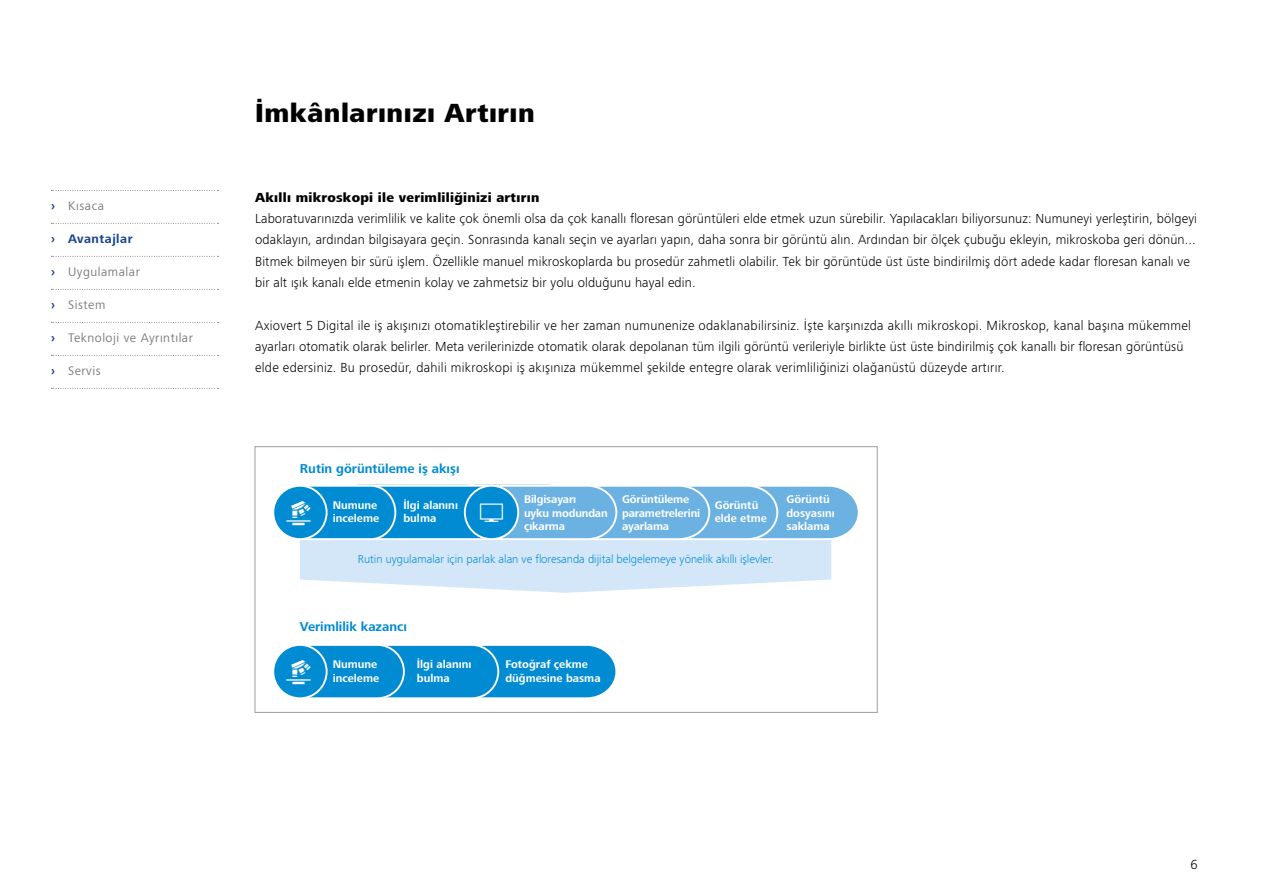
<style>
.page{position:relative;width:1263px;height:893px;background:#fff}
.page>*{position:absolute;margin:0;border:0;box-sizing:border-box;transform-origin:0 0}
.Headline_bold{font:800 27px "ZEISS Frutiger Next W1 G";letter-spacing:.02em;color:#000}
.Copy_Light{font:300 13.5px/21.3px "ZEISS Frutiger Next W1 G";letter-spacing:.01em;color:#000}
.Copy_Headline_bold{font:800 13.5px "ZEISS Frutiger Next W1 G";letter-spacing:.02em;color:#000}
.t1{font:700 13.2px "ZEISS Frutiger Next W1 G";color:#008bd2}
.t2{font:12.75px "ZEISS Frutiger Next W1 G";letter-spacing:.04em;color:#7c7b7b}
.t3{font:700 12.75px "ZEISS Frutiger Next W1 G";letter-spacing:.04em;color:#164194}
.t4{font:300 11.85px "ZEISS Frutiger Next W1 G";color:#008bd2}
.t5{font:700 11.4px/13.8px "ZEISS Frutiger Next W1 G";color:#fff}
.s1{font-weight:700;color:#164194}
</style>
<div class="page">
<div style="left:255px;top:446px;width:622px;height:267px;border:1px solid #9d9d9c"></div>
<svg style="left:51px;top:190px;width:168px;height:1px"></svg>
<svg style="left:51px;top:223px;width:168px;height:1px"></svg>
<svg style="left:51px;top:256px;width:168px;height:1px"></svg>
<svg style="left:51px;top:289px;width:168px;height:1px"></svg>
<svg style="left:51px;top:322px;width:168px;height:1px"></svg>
<svg style="left:51px;top:355px;width:168px;height:1px"></svg>
<svg style="left:51px;top:388px;width:168px;height:1px"></svg>
<svg style="left:274px;top:484px;width:584px;height:109px;background:#98cbec"></svg>
<svg style="left:274px;top:645px;width:342px;height:53px;background:#1695d5"></svg>
<p class="t2" style="left:51px;top:197px;width:55px"><span class="s1">›</span> Kısaca</p>
<p class="t3" style="left:51px;top:230px;width:83px">› Avantajlar</p>
<p class="t2" style="left:51px;top:263px;width:90px"><span class="s1">›</span> Uygulamalar</p>
<p class="t2" style="left:51px;top:296px;width:56px"><span class="s1">›</span> Sistem</p>
<p class="t2" style="left:51px;top:329px;width:143px"><span class="s1">›</span> Teknoloji ve Ayrıntılar</p>
<p class="t2" style="left:51px;top:362px;width:51px"><span class="s1">›</span> Servis</p>
<p class="Headline_bold" style="left:255px;top:93px;width:281px">İmkânlarınızı Artırın</p>
<p class="Copy_Headline_bold" style="left:255px;top:187px;width:286px">Akıllı mikroskopi ile verimliliğinizi artırın</p>
<p class="Copy_Light" style="left:255px;top:207px;width:943px">Laboratuvarınızda verimlilik ve kalite çok önemli olsa da çok kanallı floresan görüntüleri elde etmek uzun sürebilir. Yapılacakları biliyorsunuz: Numuneyi yerleştirin, bölgeyi odaklayın, ardından bilgisayara geçin. Sonrasında kanalı seçin ve ayarları yapın, daha sonra bir görüntü alın. Ardından bir ölçek çubuğu ekleyin, mikroskoba geri dönün...<br>Bitmek bilmeyen bir sürü işlem. Özellikle manuel mikroskoplarda bu prosedür zahmetli olabilir. Tek bir görüntüde üst üste bindirilmiş dört adede kadar floresan kanalı ve bir alt ışık kanalı elde etmenin kolay ve zahmetsiz bir yolu olduğunu hayal edin.</p>
<p class="Copy_Light" style="left:255px;top:314px;width:937px">Axiovert 5 Digital ile iş akışınızı otomatikleştirebilir ve her zaman numunenize odaklanabilirsiniz. İşte karşınızda akıllı mikroskopi. Mikroskop, kanal başına mükemmel ayarları otomatik olarak belirler. Meta verilerinizde otomatik olarak depolanan tüm ilgili görüntü verileriyle birlikte üst üste bindirilmiş çok kanallı bir floresan görüntüsü elde edersiniz. Bu prosedür, dahili mikroskopi iş akışınıza mükemmel şekilde entegre olarak verimliliğinizi olağanüstü düzeyde artırır.</p>
<p class="t1" style="left:300px;top:460px;width:161px">Rutin görüntüleme iş akışı</p>
<p class="t5" style="left:503px;top:490px;width:50px">Görüntü dosyasını</p>
<p class="t5" style="left:524px;top:492px;width:85px">Bilgisayarı<br>uyku modundan çıkarma</p>
<p class="t5" style="left:622px;top:492px;width:80px">Görüntüleme parametrelerini ayarlama</p>
<p class="t5" style="left:339px;top:503px;width:80px">parametrelerini</p>
<p class="t5" style="left:786px;top:492px;width:50px">Görüntü dosyasını saklama</p>
<p class="t5" style="left:432px;top:495px;width:45px">Görüntü</p>
<p class="t5" style="left:403px;top:498px;width:56px">İlgi alanını bulma</p>
<p class="t5" style="left:715px;top:498px;width:54px">Görüntü elde etme</p>
<p class="t5" style="left:333px;top:498px;width:48px">Numune inceleme</p>
<p class="t4" style="left:358px;top:551px;width:418px">Rutin uygulamalar için parlak alan ve floresanda dijital belgelemeye yönelik akıllı işlevler.</p>
<p class="t1" style="left:300px;top:617px;width:108px">Verimlilik kazancı</p>
<p class="t5" style="left:333px;top:657px;width:48px">Numune inceleme</p>
<p class="t5" style="left:417px;top:657px;width:56px">İlgi alanını bulma</p>
<p class="t5" style="left:505px;top:657px;width:97px">Fotoğraf çekme düğmesine basma</p>
<p class="Copy_Light" style="left:1190px;top:853px;width:9px">6</p>
</div>
